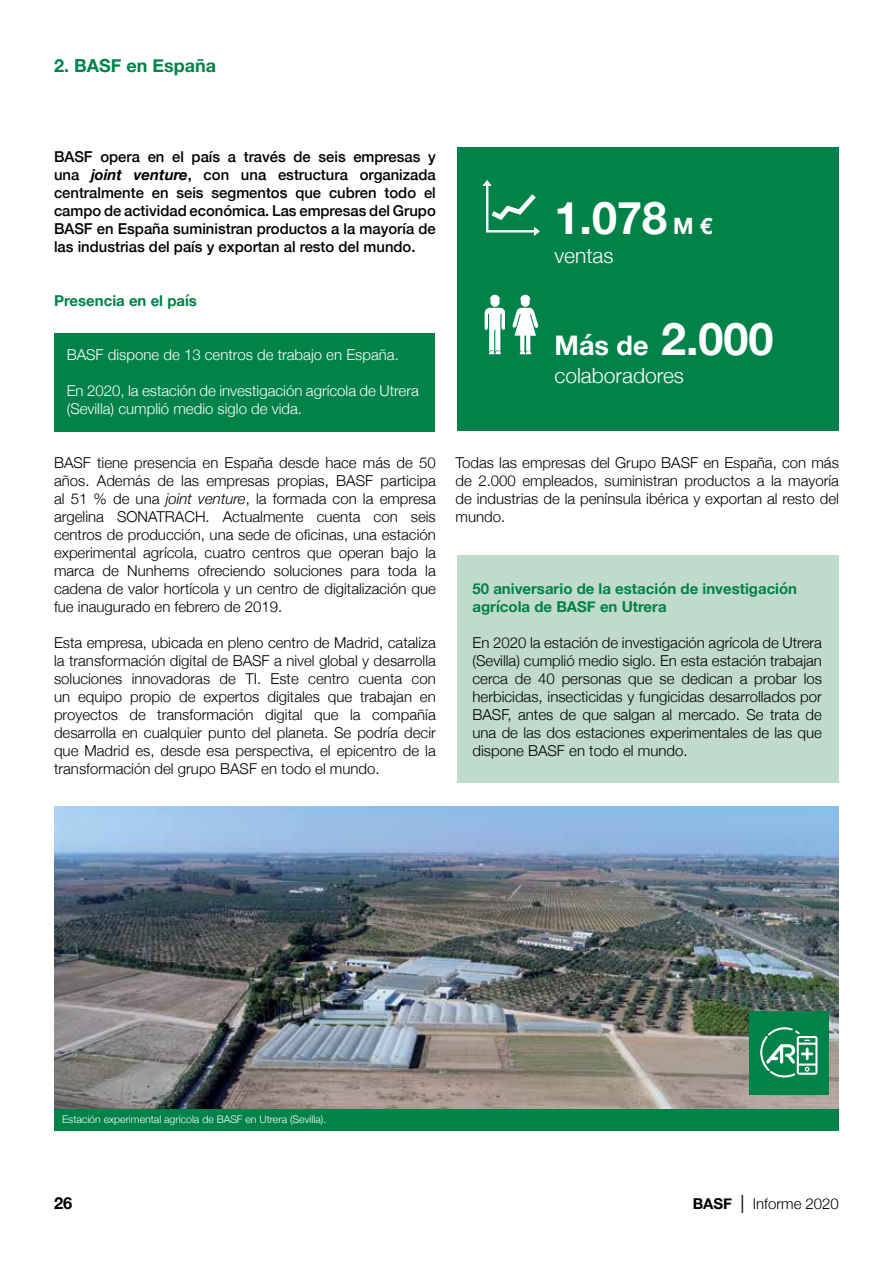
<style>
.page{position:relative;width:893px;height:1263px;background:#fff}
.page>*{position:absolute;margin:0;border:0;box-sizing:border-box;transform-origin:0 0}
.t1{font:700 45px "Helvetica Neue";color:#fff}
.t2{font:700 27px "Helvetica Neue";color:#fff}
.t3{font:300 21px "Helvetica Neue";color:#fff}
.t4{font:700 18px "Helvetica Neue";color:#008248}
.t5{font:700 16.5px "Helvetica Neue";color:#000}
.t6{font:300 15px/18px "Helvetica Neue";color:#000;text-align:justify}
.t7{font:500 15px/18px "Helvetica Neue";color:#000;text-align:justify}
.t8{font:300 15px/18px "Helvetica Neue";color:#fff}
.t9{font:700 15px/18px "Helvetica Neue";color:#008248}
.t10{font:300 10.5px "Helvetica Neue";color:#fff}
.s1{font-weight:700;font-style:italic}
.s2{font-style:italic}
.s3{font-size:22.5px}
.s4{font-size:45px}
.s5{font-weight:700}
.s6{font-weight:400;font-size:18px}
</style>
<div class="page">
<div style="left:55px;top:333px;width:380px;height:98px;background:#008248"></div>
<img style="left:54px;top:807px;width:785px;height:301px">
<div style="left:457px;top:555px;width:382px;height:227px;background:#c0dbcb"></div>
<div style="left:457px;top:147px;width:382px;height:284px;background:#008248"></div>
<svg style="left:482px;top:180px;width:58px;height:56px"></svg>
<svg style="left:485px;top:295px;width:53px;height:59px"></svg>
<div style="left:54px;top:1108px;width:785px;height:22px;background:#008248"></div>
<div style="left:749px;top:1011px;width:79px;height:84px;background:#008248"></div>
<svg style="left:760px;top:1027px;width:57px;height:51px"></svg>
<p class="t4" style="left:54px;top:51px;width:164px">2. BASF en España</p>
<p class="t7" style="left:54px;top:146px;width:383px">BASF opera en el país a través de seis empresas y una <span class="s1">joint venture</span>, con una estructura organizada centralmente en seis segmentos que cubren todo el campo de actividad económica. Las empresas del Grupo BASF en España suministran productos a la mayoría de las industrias del país y exportan al resto del mundo.</p>
<p class="t9" style="left:54px;top:292px;width:145px">Presencia en el país</p>
<p class="t8" style="left:67px;top:345px;width:334px">BASF dispone de 13 centros de trabajo en España.</p>
<p class="t8" style="left:67px;top:381px;width:354px">En 2020, la estación de investigación agrícola de Utrera (Sevilla) cumplió medio siglo de vida.</p>
<p class="t6" style="left:54px;top:453px;width:383px">BASF tiene presencia en España desde hace más de 50 años. Además de las empresas propias, BASF participa al 51 % de una <span class="s2">joint venture</span>, la formada con la empresa argelina SONATRACH. Actualmente cuenta con seis centros de producción, una sede de oficinas, una estación experimental agrícola, cuatro centros que operan bajo la marca de Nunhems ofreciendo soluciones para toda la cadena de valor hortícola y un centro de digitalización que fue inaugurado en febrero de 2019.</p>
<p class="t6" style="left:54px;top:633px;width:383px">Esta empresa, ubicada en pleno centro de Madrid, cataliza la transformación digital de BASF a nivel global y desarrolla soluciones innovadoras de TI. Este centro cuenta con un equipo propio de expertos digitales que trabajan en proyectos de transformación digital que la compañía desarrolla en cualquier punto del planeta. Se podría decir que Madrid es, desde esa perspectiva, el epicentro de la transformación del grupo BASF en todo el mundo.</p>
<h1 class="t1" style="left:554px;top:183px;width:159px">1.078 <span class="s3">M €</span></h1>
<h3 class="t3" style="left:554px;top:238px;width:61px">ventas</h3>
<h2 class="t2" style="left:554px;top:324px;width:221px">Más de <span class="s4">2.000</span></h2>
<h3 class="t3" style="left:554px;top:359px;width:131px">colaboradores</h3>
<p class="t6" style="left:455px;top:453px;width:385px">Todas las empresas del Grupo BASF en España, con más de 2.000 empleados, suministran productos a la mayoría de industrias de la península ibérica y exportan al resto del mundo.</p>
<p class="t9" style="left:472px;top:580px;width:326px">50 aniversario de la estación de investigación agrícola de BASF en Utrera</p>
<p class="t6" style="left:472px;top:633px;width:351px">En 2020 la estación de investigación agrícola de Utrera (Sevilla) cumplió medio siglo. En esta estación trabajan cerca de 40 personas que se dedican a probar los herbicidas, insecticidas y fungicidas desarrollados por BASF, antes de que salgan al mercado. Se trata de una de las dos estaciones experimentales de las que dispone BASF en todo el mundo.</p>
<p class="t10" style="left:62px;top:1110px;width:266px">Estación experimental agrícola de BASF en Utrera (Sevilla).</p>
<p class="t5" style="left:54px;top:1190px;width:20px">26</p>
<p class="t6" style="left:693px;top:1193px;width:148px"><span class="s5">BASF</span> <span class="s6">|</span> Informe 2020</p>
</div>
